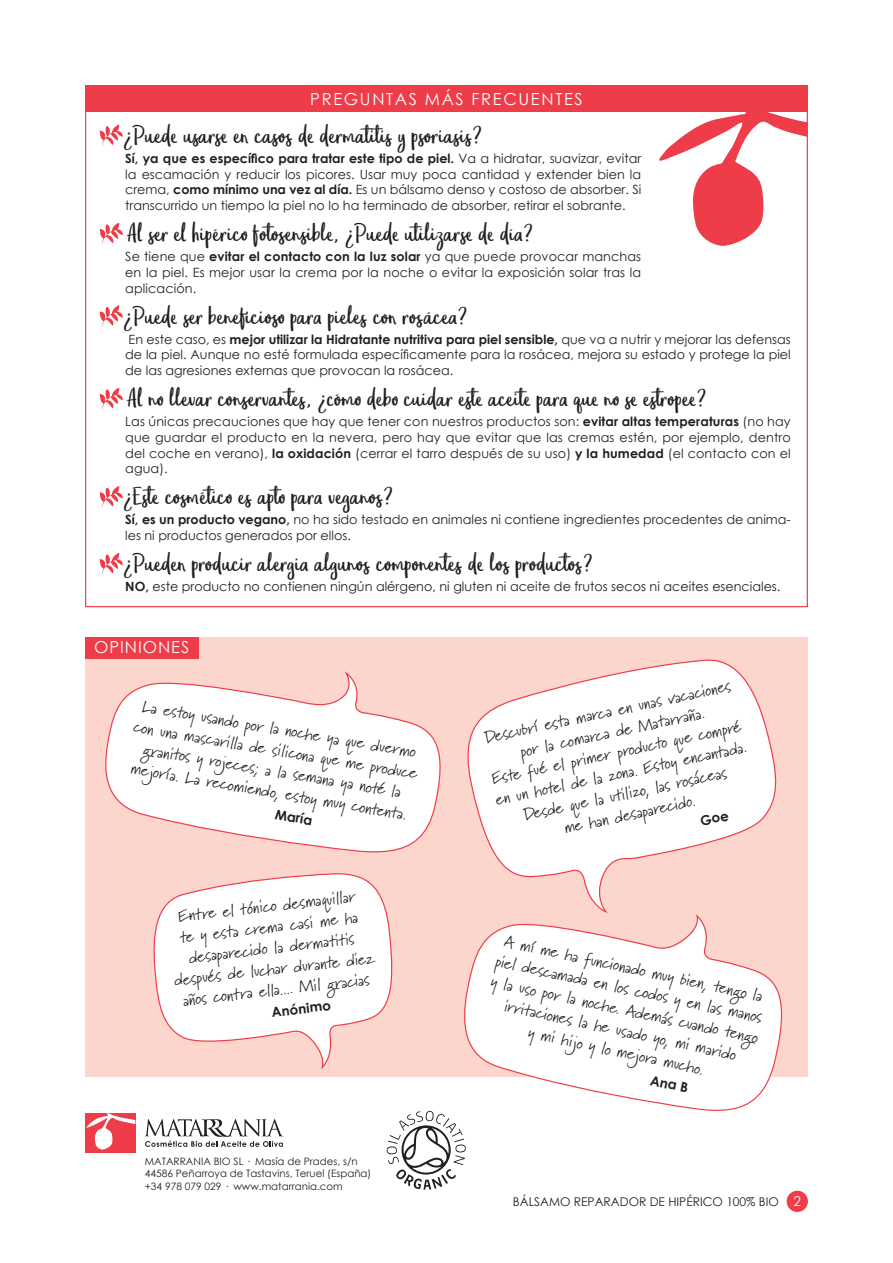
<style>
.page{position:relative;width:893px;height:1263px;background:#fff}
.page>*{position:absolute;margin:0;border:0;box-sizing:border-box;transform-origin:0 0}
.t1{font:27px "Eufoniem One";color:#231f20}
.t2{font:16.5px/21px "Marydale";color:#231f20;text-align:center}
.t3{font:16.5px "Century Gothic";letter-spacing:.1em;color:#fff}
.t4{font:16.5px "Century Gothic";letter-spacing:.06em;color:#fff}
.t5{font:700 13.5px "Century Gothic";color:#231f20}
.t6{font:13.5px "Century Gothic";color:#fff}
.t7{font:12.75px/15.8px "Century Gothic";color:#231f20;text-align:justify}
.t8{font:12px "Century Gothic";color:#231f20}
.t9{font:10.2px/12.3px "Century Gothic";color:#231f20}
.s1{font-weight:700}
</style>
<div class="page">
<div style="left:85px;top:110px;width:723px;height:497px;background:#fff;border:1px solid #ee3d49"></div>
<div style="left:85px;top:85px;width:723px;height:27px;background:#ee3d49"></div>
<svg style="left:100px;top:124px;width:23px;height:22px"></svg>
<svg style="left:100px;top:223px;width:23px;height:21px"></svg>
<svg style="left:100px;top:388px;width:23px;height:21px"></svg>
<svg style="left:100px;top:553px;width:23px;height:21px"></svg>
<svg style="left:100px;top:486px;width:23px;height:21px"></svg>
<svg style="left:100px;top:305px;width:23px;height:22px"></svg>
<div style="left:787px;top:1191px;width:21px;height:21px;background:#ee3d49;border-radius:50%"></div>
<div style="left:85px;top:637px;width:723px;height:440px;background:#fcd6cc"></div>
<div style="left:85px;top:637px;width:113px;height:21px;background:#ee3d49"></div>
<svg style="left:467px;top:659px;width:310px;height:254px"></svg>
<svg style="left:105px;top:672px;width:336px;height:181px"></svg>
<div style="left:85px;top:1113px;width:50px;height:40px;background:#ee3d49"></div>
<svg style="left:145px;top:1119px;width:138px;height:28px"></svg>
<svg style="left:86px;top:1113px;width:49px;height:36px"></svg>
<svg style="left:387px;top:1111px;width:79px;height:78px"></svg>
<svg style="left:659px;top:112px;width:148px;height:134px"></svg>
<svg style="left:153px;top:873px;width:240px;height:195px"></svg>
<svg style="left:455px;top:915px;width:328px;height:210px"></svg>
<svg style="left:700px;top:813px;width:29px;height:13px"></svg>
<p class="t3" style="left:310px;top:87px;width:274px">PREGUNTAS MÁS FRECUENTES</p>
<p class="t1" style="left:123px;top:121px;width:361px">¿Puede usarse en casos de dermatitis y psoriasis?</p>
<p class="t7" style="left:125px;top:150px;width:517px"><span class="s1">Sí, ya que es específico para tratar este tipo de piel.</span> Va a hidratar, suavizar, evitar la escamación y reducir los picores. Usar muy poca cantidad y extender bien la crema, <span class="s1">como mínimo una vez al día.</span> Es un bálsamo denso y costoso de absorber. Si transcurrido un tiempo la piel no lo ha terminado de absorber, retirar el sobrante.</p>
<p class="t1" style="left:127px;top:219px;width:408px">Al ser el hipérico fotosensible, ¿Puede utilizarse de día?</p>
<p class="t7" style="left:125px;top:248px;width:517px">Se tiene que <span class="s1">evitar el contacto con la luz solar</span> ya que puede provocar manchas en la piel. Es mejor usar la crema por la noche o evitar la exposición solar tras la aplicación.</p>
<p class="t1" style="left:123px;top:302px;width:346px">¿Puede ser beneficioso para pieles con rosácea?</p>
<p class="t7" style="left:125px;top:331px;width:667px">En este caso, es <span class="s1">mejor utilizar la Hidratante nutritiva para piel sensible,</span> que va a nutrir y mejorar las defensas de la piel. Aunque no esté formulada específicamente para la rosácea, mejora su estado y protege la piel de las agresiones externas que provocan la rosácea.</p>
<p class="t1" style="left:127px;top:384px;width:581px">Al no llevar conservantes, ¿cómo debo cuidar este aceite para que no se estropee?</p>
<p class="t7" style="left:125px;top:413px;width:667px">Las únicas precauciones que hay que tener con nuestros productos son: <span class="s1">evitar altas temperaturas</span> (no hay que guardar el producto en la nevera, pero hay que evitar que las cremas estén, por ejemplo, dentro del coche en verano), <span class="s1">la oxidación</span> (cerrar el tarro después de su uso) <span class="s1">y la humedad</span> (el contacto con el agua).</p>
<p class="t1" style="left:123px;top:482px;width:272px">¿Este cosmético es apto para veganos?</p>
<p class="t7" style="left:125px;top:512px;width:667px"><span class="s1">Sí, es un producto vegano,</span> no ha sido testado en animales ni contiene ingredientes procedentes de anima&shy;les ni productos generados por ellos.</p>
<p class="t1" style="left:123px;top:549px;width:471px">¿Pueden producir alergia algunos componentes de los productos?</p>
<p class="t7" style="left:125px;top:578px;width:657px"><span class="s1">NO,</span> este producto no contienen ningún alérgeno, ni gluten ni aceite de frutos secos ni aceites esenciales.</p>
<p class="t4" style="left:94px;top:636px;width:97px">OPINIONES</p>
<p class="t2" style="left:139px;top:696px;width:289px;rotate:9deg">La estoy usando por la noche ya que duermo con una mascarilla de silicona que me produce granitos y rojeces; a la semana ya noté la mejoría. La recomiendo, estoy muy contenta.</p>
<p class="t5" style="left:277px;top:804px;width:39px;rotate:9deg">María</p>
<p class="t2" style="left:166px;top:906px;width:202px;rotate:-6deg">Entre el tónico desmaquillar<br>te y esta crema casi me ha desaparecido la dermatitis después de luchar durante diez años contra ella.... Mil gracias</p>
<p class="t5" style="left:271px;top:1001px;width:61px;rotate:-6deg">Anónimo</p>
<p class="t9" style="left:145px;top:1155px;width:228px">MATARRANIA BIO SL · Masía de Prades, s/n<br>44586 Peñarroya de Tastavins, Teruel (España) +34 978 079 029 · www.matarrania.com</p>
<p class="t2" style="left:480px;top:727px;width:258px;rotate:-12deg">Descubrí esta marca en unas vacaciones por la comarca de Matarraña.<br>Este fué el primer producto que compré en un hotel de la zona. Estoy encantada.<br>Desde que la utilizo, las rosáceas<br>me han desaparecido.</p>
<p class="t2" style="left:502px;top:929px;width:274px;rotate:12deg">A mí me ha funcionado muy bien, tengo la piel descamada en los codos y en las manos y la uso por la noche. Además cuando tengo irritaciones la he usado yo, mi marido<br>y mi hijo y lo mejora mucho.</p>
<p class="t5" style="left:653px;top:1070px;width:40px;rotate:12deg">Ana B</p>
<p class="t8" style="left:513px;top:1193px;width:268px">BÁLSAMO REPARADOR DE HIPÉRICO 100% BIO</p>
<p class="t6" style="left:794px;top:1191px;width:9px">2</p>
</div>
